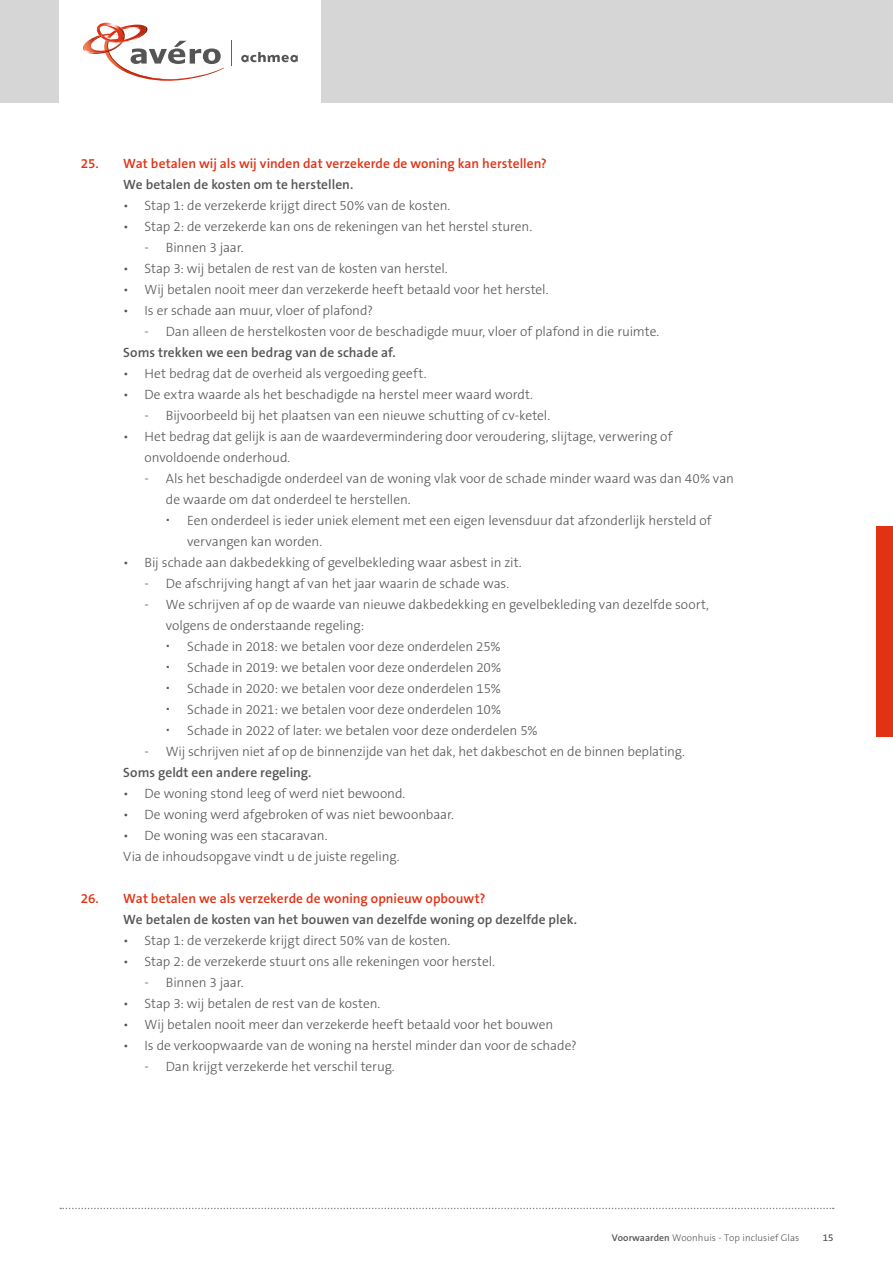
<style>
.page{position:relative;width:893px;height:1263px;background:#fff}
.page>*{position:absolute;margin:0;border:0;box-sizing:border-box;transform-origin:0 0}
.t1{font:300 13.5px/21px "The Sans B3";letter-spacing:-.005em;color:#555}
.t2{font:600 13.5px "The Sans B6";letter-spacing:.005em;color:#555}
.t3{font:600 13.5px "The Sans B6";letter-spacing:.005em;color:#e13214}
.t4{font:300 9.75px "The Sans B3";letter-spacing:.005em;color:#555}
.s1{font-family:"The Sans B6";font-weight:600}
</style>
<div class="page">
<div style="left:0;top:0;width:893px;height:103px;background:#d6d6d6"></div>
<div style="left:60px;top:0;width:261px;height:103px;background:#fff"></div>
<svg style="left:241px;top:52px;width:57px;height:10px"></svg>
<svg style="left:83px;top:22px;width:141px;height:59px"></svg>
<svg style="left:231px;top:41px;width:1px;height:25px"></svg>
<svg style="left:60px;top:1208px;width:774px;height:1px"></svg>
<div style="left:876px;top:526px;width:17px;height:211px;background:#e13214"></div>
<p class="t3" style="left:81px;top:156px;width:468px">25. Wat betalen wij als wij vinden dat verzekerde de woning kan herstellen?</p>
<p class="t2" style="left:123px;top:177px;width:232px">We betalen de kosten om te herstellen.</p>
<p class="t1" style="left:123px;top:196px;width:329px">• Stap 1: de verzekerde krijgt direct 50% van de kosten.</p>
<p class="t1" style="left:123px;top:217px;width:410px">• Stap 2: de verzekerde kan ons de rekeningen van het herstel sturen.</p>
<p class="t1" style="left:145px;top:238px;width:101px">- Binnen 3 jaar.</p>
<p class="t1" style="left:123px;top:259px;width:326px">• Stap 3: wij betalen de rest van de kosten van herstel.</p>
<p class="t1" style="left:123px;top:280px;width:427px">• Wij betalen nooit meer dan verzekerde heeft betaald voor het herstel.</p>
<p class="t1" style="left:123px;top:301px;width:251px">• Is er schade aan muur, vloer of plafond?</p>
<p class="t1" style="left:145px;top:322px;width:516px">- Dan alleen de herstelkosten voor de beschadigde muur, vloer of plafond in die ruimte.</p>
<p class="t2" style="left:123px;top:345px;width:274px">Soms trekken we een bedrag van de schade af.</p>
<p class="t1" style="left:123px;top:364px;width:305px">• Het bedrag dat de overheid als vergoeding geeft.</p>
<p class="t1" style="left:123px;top:385px;width:411px">• De extra waarde als het beschadigde na herstel meer waard wordt.</p>
<p class="t1" style="left:145px;top:406px;width:407px">- Bijvoorbeeld bij het plaatsen van een nieuwe schutting of cv-ketel.</p>
<p class="t1" style="left:145px;top:427px;width:529px;text-indent:-21px">• Het bedrag dat gelijk is aan de waardevermindering door veroudering, slijtage, verwering of onvoldoende onderhoud.</p>
<p class="t1" style="left:145px;top:469px;width:591px">- Als het beschadigde onderdeel van de woning vlak voor de schade minder waard was dan 40% van</p>
<p class="t1" style="left:166px;top:490px;width:246px">de waarde om dat onderdeel te herstellen.</p>
<p class="t1" style="left:187px;top:511px;width:526px">Een onderdeel is ieder uniek element met een eigen levensduur dat afzonderlijk hersteld of</p>
<p class="t1" style="left:187px;top:532px;width:137px">vervangen kan worden.</p>
<p class="t1" style="left:123px;top:553px;width:400px">• Bij schade aan dakbedekking of gevelbekleding waar asbest in zit.</p>
<p class="t1" style="left:145px;top:574px;width:366px">- De afschrijving hangt af van het jaar waarin de schade was.</p>
<p class="t1" style="left:145px;top:595px;width:566px">- We schrijven af op de waarde van nieuwe dakbedekking en gevelbekleding van dezelfde soort,</p>
<p class="t1" style="left:166px;top:616px;width:200px">volgens de onderstaande regeling:</p>
<p class="t1" style="left:187px;top:637px;width:315px">Schade in 2018: we betalen voor deze onderdelen 25%</p>
<p class="t1" style="left:187px;top:658px;width:316px">Schade in 2019: we betalen voor deze onderdelen 20%</p>
<p class="t1" style="left:187px;top:679px;width:315px">Schade in 2020: we betalen voor deze onderdelen 15%</p>
<p class="t1" style="left:187px;top:700px;width:315px">Schade in 2021: we betalen voor deze onderdelen 10%</p>
<p class="t1" style="left:187px;top:721px;width:352px">Schade in 2022 of later: we betalen voor deze onderdelen 5%</p>
<p class="t1" style="left:145px;top:742px;width:542px">- Wij schrijven niet af op de binnenzijde van het dak, het dakbeschot en de binnen beplating.</p>
<p class="t2" style="left:123px;top:766px;width:190px">Soms geldt een andere regeling.</p>
<p class="t1" style="left:123px;top:784px;width:284px">• De woning stond leeg of werd niet bewoond.</p>
<p class="t1" style="left:123px;top:805px;width:332px">• De woning werd afgebroken of was niet bewoonbaar.</p>
<p class="t1" style="left:123px;top:826px;width:278px">• De woning was een stacaravan.<br>Via de inhoudsopgave vindt u de juiste regeling.</p>
<p class="t3" style="left:81px;top:892px;width:406px">26. Wat betalen we als verzekerde de woning opnieuw opbouwt?</p>
<p class="t2" style="left:123px;top:913px;width:455px">We betalen de kosten van het bouwen van dezelfde woning op dezelfde plek.</p>
<p class="t1" style="left:123px;top:931px;width:329px">• Stap 1: de verzekerde krijgt direct 50% van de kosten.</p>
<p class="t1" style="left:123px;top:952px;width:373px">• Stap 2: de verzekerde stuurt ons alle rekeningen voor herstel.</p>
<p class="t1" style="left:145px;top:973px;width:101px">- Binnen 3 jaar.</p>
<p class="t1" style="left:123px;top:994px;width:259px">• Stap 3: wij betalen de rest van de kosten.</p>
<p class="t1" style="left:123px;top:1015px;width:431px">• Wij betalen nooit meer dan verzekerde heeft betaald voor het bouwen</p>
<p class="t1" style="left:123px;top:1036px;width:455px">• Is de verkoopwaarde van de woning na herstel minder dan voor de schade?</p>
<p class="t1" style="left:145px;top:1057px;width:252px">- Dan krijgt verzekerde het verschil terug.</p>
<p class="t4" style="left:612px;top:1233px;width:189px"><span class="s1">Voorwaarden</span> Woonhuis - Top inclusief Glas</p>
<p class="t4" style="left:823px;top:1233px;width:12px">15</p>
</div>
